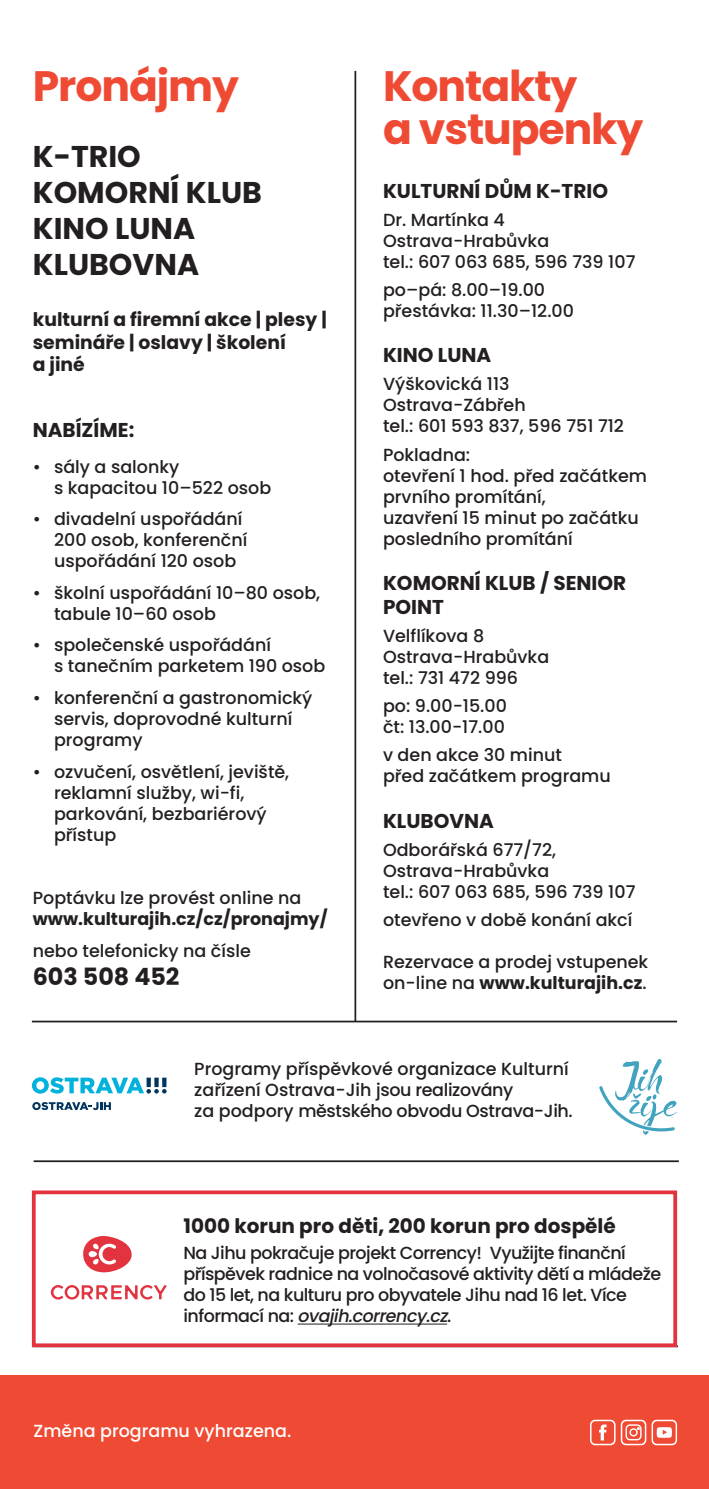
<style>
.page{position:relative;width:709px;height:1489px;background:#fff}
.page>*{position:absolute;margin:0;border:0;box-sizing:border-box;transform-origin:0 0}
.t1{font:700 42.5px/42.5px "Poppins";letter-spacing:-.025em;color:#ef4b34}
.t2{font:700 30px/36px "Poppins";color:#231f20}
.t3{font:700 23.75px "Poppins";color:#231f20}
.t4{font:700 20px/24px "Poppins";color:#231f20}
.t5{font:700 18.75px/22.5px "Poppins";color:#231f20}
.t6{font:500 17.5px/21px "Poppins";color:#231f20}
.t7{font:500 17.5px/21px "Poppins";letter-spacing:-.03em;color:#231f20}
.t8{font:700 17.5px "Poppins";color:#231f20}
.t9{font:500 17.5px "Poppins";color:#fff}
.s1{font-weight:700}
.s2{font-style:italic}
</style>
<div class="page">
<hr style="left:33px;top:1345px;width:645px;height:1px;background:#231f20">
<hr style="left:354px;top:71px;width:2px;height:949px;background:#231f20">
<div style="left:32px;top:1190px;width:645px;height:156px;border:4px solid #e2333f"></div>
<svg style="left:51px;top:1285px;width:116px;height:14px"></svg>
<svg style="left:83px;top:1236px;width:49px;height:36px"></svg>
<hr style="left:298px;top:1323px;width:149px;height:1px;background:#231f20">
<hr style="left:32px;top:1020px;width:645px;height:2px;background:#231f20">
<svg style="left:32px;top:1077px;width:135px;height:16px"></svg>
<svg style="left:32px;top:1102px;width:79px;height:8px"></svg>
<svg style="left:599px;top:1059px;width:78px;height:75px"></svg>
<hr style="left:34px;top:1160px;width:645px;height:1px;background:#231f20">
<div style="left:0;top:1375px;width:709px;height:113px;background:#ef4b34"></div>
<svg style="left:590px;top:1419px;width:25px;height:25px"></svg>
<svg style="left:621px;top:1419px;width:56px;height:25px"></svg>
<h1 class="t1" style="left:33px;top:65px;width:208px">Pronájmy</h1>
<h2 class="t2" style="left:33px;top:139px;width:231px">K-TRIO<br>KOMORNÍ KLUB<br>KINO LUNA<br>KLUBOVNA</h2>
<p class="t5" style="left:33px;top:308px;width:295px">kulturní a firemní akce | plesy | semináře | oslavy | školení<br>a jiné</p>
<p class="t4" style="left:33px;top:418px;width:103px">NABÍZÍME:</p>
<p class="t6" style="left:54px;top:456px;width:219px;text-indent:-21px">• sály a salonky<br>s kapacitou 10–522 osob</p>
<p class="t6" style="left:54px;top:508px;width:195px;text-indent:-21px">• divadelní uspořádání<br>200 osob, konferenční uspořádání 120 osob</p>
<p class="t6" style="left:54px;top:582px;width:268px;text-indent:-21px">• školní uspořádání 10–80 osob, tabule 10–60 osob</p>
<p class="t6" style="left:54px;top:635px;width:273px;text-indent:-21px">• společenské uspořádání<br>s tanečním parketem 190 osob</p>
<p class="t6" style="left:54px;top:687px;width:260px;text-indent:-21px">• konferenční a gastronomický servis, doprovodné kulturní programy</p>
<p class="t6" style="left:54px;top:761px;width:237px;text-indent:-21px">• ozvučení, osvětlení, jeviště, reklamní služby, wi-fi, parkování, bezbariérový přístup</p>
<p class="t6" style="left:33px;top:887px;width:270px">Poptávku lze provést online na</p>
<p class="t8" style="left:33px;top:908px;width:296px">www.kulturajih.cz/cz/pronajmy/</p>
<p class="t6" style="left:33px;top:940px;width:219px">nebo telefonicky na čísle</p>
<h3 class="t3" style="left:33px;top:963px;width:148px">603 508 452</h3>
<h1 class="t1" style="left:383px;top:65px;width:262px">Kontakty<br>a vstupenky</h1>
<p class="t4" style="left:383px;top:179px;width:226px">KULTURNÍ DŮM K-TRIO</p>
<p class="t6" style="left:383px;top:209px;width:254px">Dr. Martínka 4<br>Ostrava-Hrabůvka<br>tel.: 607 063 685, 596 739 107</p>
<p class="t6" style="left:383px;top:279px;width:192px">po–pá: 8.00–19.00 přestávka: 11.30–12.00</p>
<p class="t4" style="left:383px;top:343px;width:110px">KINO LUNA</p>
<p class="t6" style="left:383px;top:374px;width:242px">Výškovická 113<br>Ostrava-Zábřeh<br>tel.: 601 593 837, 596 751 712</p>
<p class="t6" style="left:383px;top:444px;width:265px">Pokladna:<br>otevření 1 hod. před začátkem prvního promítání,<br>uzavření 15 minut po začátku posledního promítání</p>
<p class="t4" style="left:383px;top:571px;width:245px">KOMORNÍ KLUB / SENIOR<br>POINT</p>
<p class="t6" style="left:383px;top:625px;width:168px">Velflíkova 8<br>Ostrava-Hrabůvka tel.: 731 472 996</p>
<p class="t6" style="left:383px;top:695px;width:125px">po: 9.00-15.00 čt: 13.00-17.00</p>
<p class="t6" style="left:383px;top:744px;width:229px">v den akce 30 minut<br>před začátkem programu</p>
<p class="t4" style="left:383px;top:808px;width:112px">KLUBOVNA</p>
<p class="t6" style="left:383px;top:839px;width:254px">Odborářská 677/72,<br>Ostrava-Hrabůvka<br>tel.: 607 063 685, 596 739 107</p>
<p class="t6" style="left:383px;top:909px;width:251px">otevřeno v době konání akcí</p>
<p class="t6" style="left:383px;top:951px;width:267px">Rezervace a prodej vstupenek on-line na <span class="s1">www.kulturajih.cz</span>.</p>
<p class="t6" style="left:194px;top:1057px;width:380px">Programy příspěvkové organizace Kulturní zařízení Ostrava-Jih jsou realizovány<br>za podpory městského obvodu Ostrava-Jih.</p>
<p class="t4" style="left:183px;top:1213px;width:434px">1000 korun pro děti, 200 korun pro dospělé</p>
<p class="t7" style="left:183px;top:1242px;width:479px">Na Jihu pokračuje projekt Corrency! Využijte finanční příspěvek radnice na volnočasové aktivity dětí a mládeže do 15 let, na kulturu pro obyvatele Jihu nad 16 let. Více<br>i n f o r m a c í n a : <span class="s2">ovajih.corrency.cz</span>.</p>
<p class="t9" style="left:34px;top:1420px;width:259px">Změna programu vyhrazena.</p>
</div>
